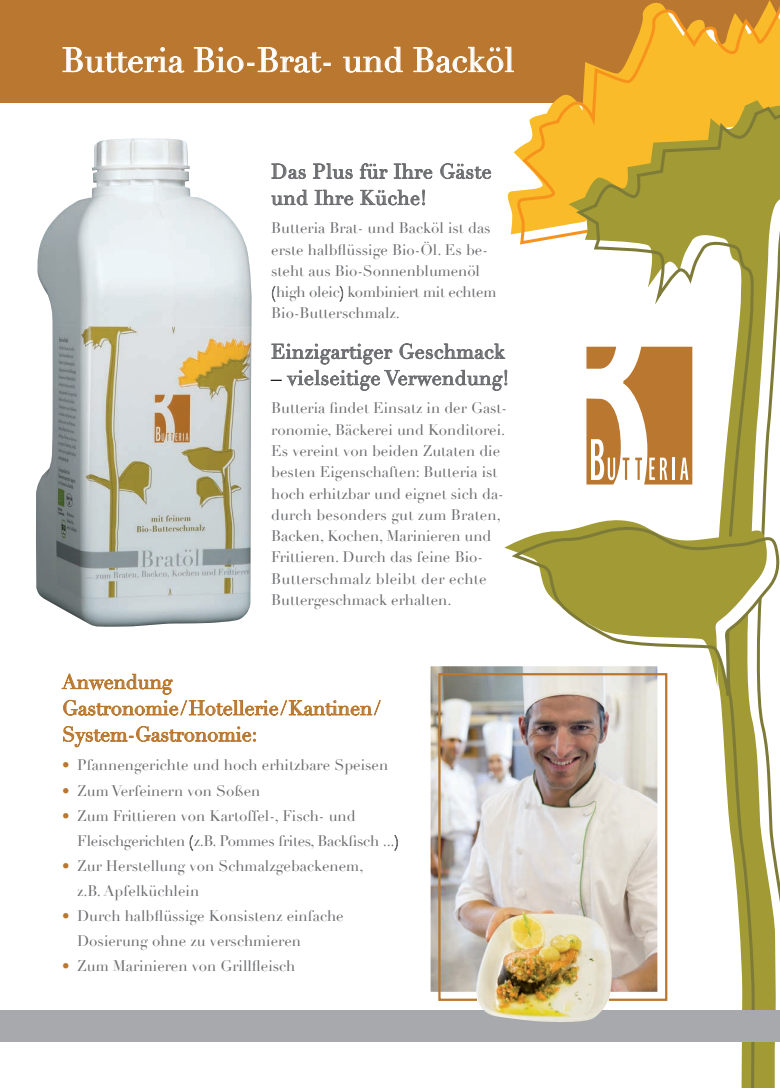
<style>
.page{position:relative;width:780px;height:1088px;background:#fff}
.page>*{position:absolute;margin:0;border:0;box-sizing:border-box;transform-origin:0 0}
.t1{font:33.75px "Didot";color:#fff}
.t2{font:20px/26.2px "Didot";letter-spacing:.02em;color:#6c6d70}
.t3{font:20px/26.2px "Didot";color:#b97730}
.t4{font:15px/21.2px "Didot";color:#6c6d70}
.t5{font:15px/25px "Didot";letter-spacing:-.02em;color:#6c6d70}
.s1{color:#b97730}
</style>
<div class="page">
<div style="left:0;top:0;width:780px;height:103px;background:#b97730"></div>
<svg style="left:513px;top:4px;width:267px;height:241px"></svg>
<svg style="left:572px;top:84px;width:208px;height:1004px"></svg>
<svg style="left:504px;top:519px;width:265px;height:32px"></svg>
<svg style="left:512px;top:527px;width:268px;height:171px"></svg>
<div style="left:0;top:1010px;width:780px;height:31px;background:#a8a9ad"></div>
<svg style="left:271px;top:164px;width:35px;height:15px"></svg>
<svg style="left:313px;top:163px;width:40px;height:16px"></svg>
<svg style="left:440px;top:163px;width:51px;height:16px"></svg>
<svg style="left:271px;top:190px;width:37px;height:15px"></svg>
<svg style="left:314px;top:190px;width:39px;height:15px"></svg>
<svg style="left:360px;top:163px;width:72px;height:42px"></svg>
<svg style="left:272px;top:285px;width:4px;height:17px"></svg>
<svg style="left:339px;top:285px;width:4px;height:17px"></svg>
<svg style="left:63px;top:47px;width:121px;height:25px"></svg>
<svg style="left:194px;top:47px;width:136px;height:25px"></svg>
<svg style="left:343px;top:47px;width:60px;height:25px"></svg>
<svg style="left:413px;top:47px;width:101px;height:25px"></svg>
<img style="left:430px;top:666px;width:227px;height:356px">
<svg style="left:271px;top:343px;width:236px;height:48px"></svg>
<img style="left:36px;top:139px;width:215px;height:488px">
<svg style="left:62px;top:674px;width:319px;height:42px"></svg>
<svg style="left:63px;top:726px;width:193px;height:21px"></svg>
<svg style="left:189px;top:834px;width:4px;height:17px"></svg>
<svg style="left:394px;top:834px;width:4px;height:17px"></svg>
<svg style="left:586px;top:347px;width:106px;height:137px"></svg>
<img style="left:437px;top:672px;width:231px;height:330px">
<h1 class="t1" style="left:62px;top:40px;width:454px">Butteria Bio-Brat- und Backöl</h1>
<h2 class="t2" style="left:271px;top:159px;width:222px">Das Plus für Ihre Gäste und Ihre Küche!</h2>
<p class="t4" style="left:271px;top:218px;width:227px">Butteria Brat- und Backöl ist das erste halbflüssige Bio-Öl. Es be&shy;steht aus Bio-Sonnenblumenöl (high oleic) kombiniert mit echtem<br>Bio-Butterschmalz.</p>
<h2 class="t2" style="left:271px;top:339px;width:235px">Einzigartiger Geschmack</h2>
<h2 class="t2" style="left:271px;top:365px;width:239px">– vielseitige Verwendung!</h2>
<p class="t4" style="left:271px;top:398px;width:237px">Butteria findet Einsatz in der Gast&shy;ronomie, Bäckerei und Konditorei.<br>Es vereint von beiden Zutaten die besten Eigenschaften: Butteria ist hoch erhitzbar und eignet sich da&shy;durch besonders gut zum Braten, Backen, Kochen, Marinieren und Frittieren. Durch das feine Bio-Butterschmalz bleibt der echte Buttergeschmack erhalten.</p>
<h2 class="t3" style="left:62px;top:669px;width:320px">Anwendung<br>Gastronomie/Hotellerie/Kantinen/<br>System-Gastronomie:</h2>
<p class="t4" style="left:62px;top:754px;width:328px"><span class="s1">•</span> Pfannengerichte und hoch erhitzbare Speisen</p>
<p class="t4" style="left:62px;top:781px;width:200px"><span class="s1">•</span> Zum Verfeinern von Soßen</p>
<p class="t5" style="left:77px;top:804px;width:323px;text-indent:-15px"><span class="s1">•</span> Zum Frittieren von Kartoffel-, Fisch- und<br>Fleischgerichten (z.B. Pommes frites, Backfisch ...)</p>
<p class="t4" style="left:77px;top:854px;width:288px;line-height:25px;text-indent:-15px"><span class="s1">•</span> Zur Herstellung von Schmalzgebackenem, z.B. Apfelküchlein</p>
<p class="t4" style="left:77px;top:904px;width:268px;line-height:25px;text-indent:-15px"><span class="s1">•</span> Durch halbflüssige Konsistenz einfache<br>Dosierung ohne zu verschmieren</p>
<p class="t4" style="left:62px;top:956px;width:235px"><span class="s1">•</span> Zum Marinieren von Grillfleisch</p>
</div>
